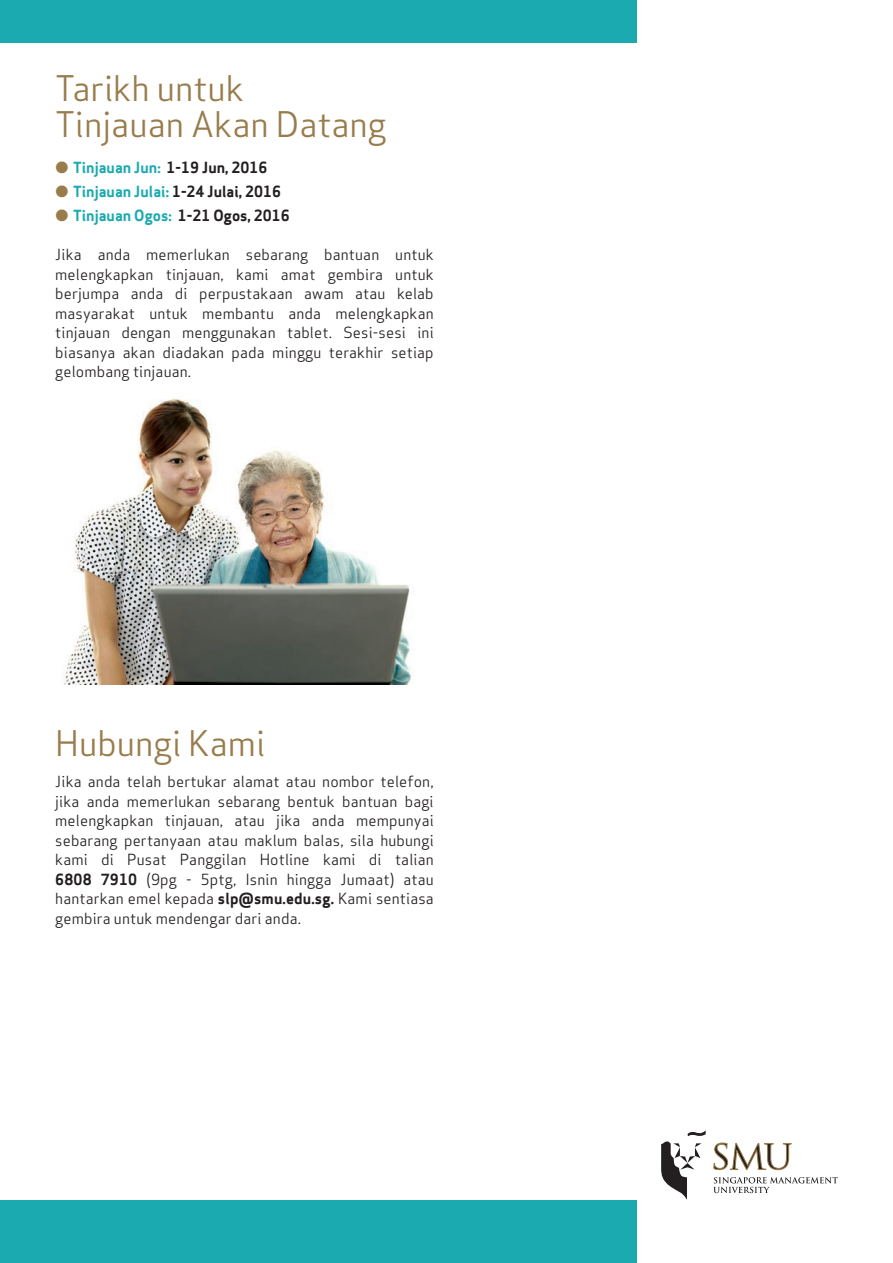
<style>
.page{position:relative;width:893px;height:1263px;background:#fff}
.page>*{position:absolute;margin:0;border:0;box-sizing:border-box;transform-origin:0 0}
.t1{font:34.5px "Apex Sans Book T";color:#987c4c}
.t2{font:15px/19.5px "Apex Sans Book T";letter-spacing:.01em;color:#231f20;text-align:justify}
.t3{font:15px "Apex Sans Bold T";color:#1baab0}
.s1{color:#987c4c}
.s2{color:#231f20}
.s3{font-family:"Apex Sans Bold T"}
</style>
<div class="page">
<div style="left:0;top:0;width:636px;height:42px;background:#1baab0"></div>
<svg style="left:661px;top:1130px;width:45px;height:70px"></svg>
<svg style="left:713px;top:1142px;width:125px;height:51px"></svg>
<div style="left:0;top:1200px;width:636px;height:63px;background:#1baab0"></div>
<img style="left:64px;top:399px;width:348px;height:285px">
<p class="t1" style="left:55px;top:66px;width:190px">Tarikh untuk</p>
<p class="t1" style="left:55px;top:102px;width:333px">Tinjauan Akan Datang</p>
<p class="t3" style="left:55px;top:158px;width:214px"><span class="s1">•</span> Tinjauan Jun: <span class="s2">1-19 Jun, 2016</span></p>
<p class="t3" style="left:55px;top:182px;width:227px"><span class="s1">•</span> Tinjauan Julai: <span class="s2">1-24 Julai, 2016</span></p>
<p class="t3" style="left:55px;top:206px;width:236px"><span class="s1">•</span> Tinjauan Ogos: <span class="s2">1-21 Ogos, 2016</span></p>
<p class="t2" style="left:55px;top:245px;width:380px">Jika anda memerlukan sebarang bantuan untuk melengkapkan tinjauan, kami amat gembira untuk berjumpa anda di perpustakaan awam atau kelab masyarakat untuk membantu anda melengkapkan tinjauan dengan menggunakan tablet. Sesi-sesi ini biasanya akan diadakan pada minggu terakhir setiap gelombang tinjauan.</p>
<p class="t1" style="left:55px;top:721px;width:212px">Hubungi Kami</p>
<p class="t2" style="left:55px;top:772px;width:380px">Jika anda telah bertukar alamat atau nombor telefon, jika anda memerlukan sebarang bentuk bantuan bagi melengkapkan tinjauan, atau jika anda mempunyai sebarang pertanyaan atau maklum balas, sila hubungi kami di Pusat Panggilan Hotline kami di talian <span class="s3">6808 7910</span> (9pg - 5ptg, Isnin hingga Jumaat) atau hantarkan emel kepada <span class="s3">slp@smu.edu.sg.</span> Kami sentiasa gembira untuk mendengar dari anda.</p>
</div>
